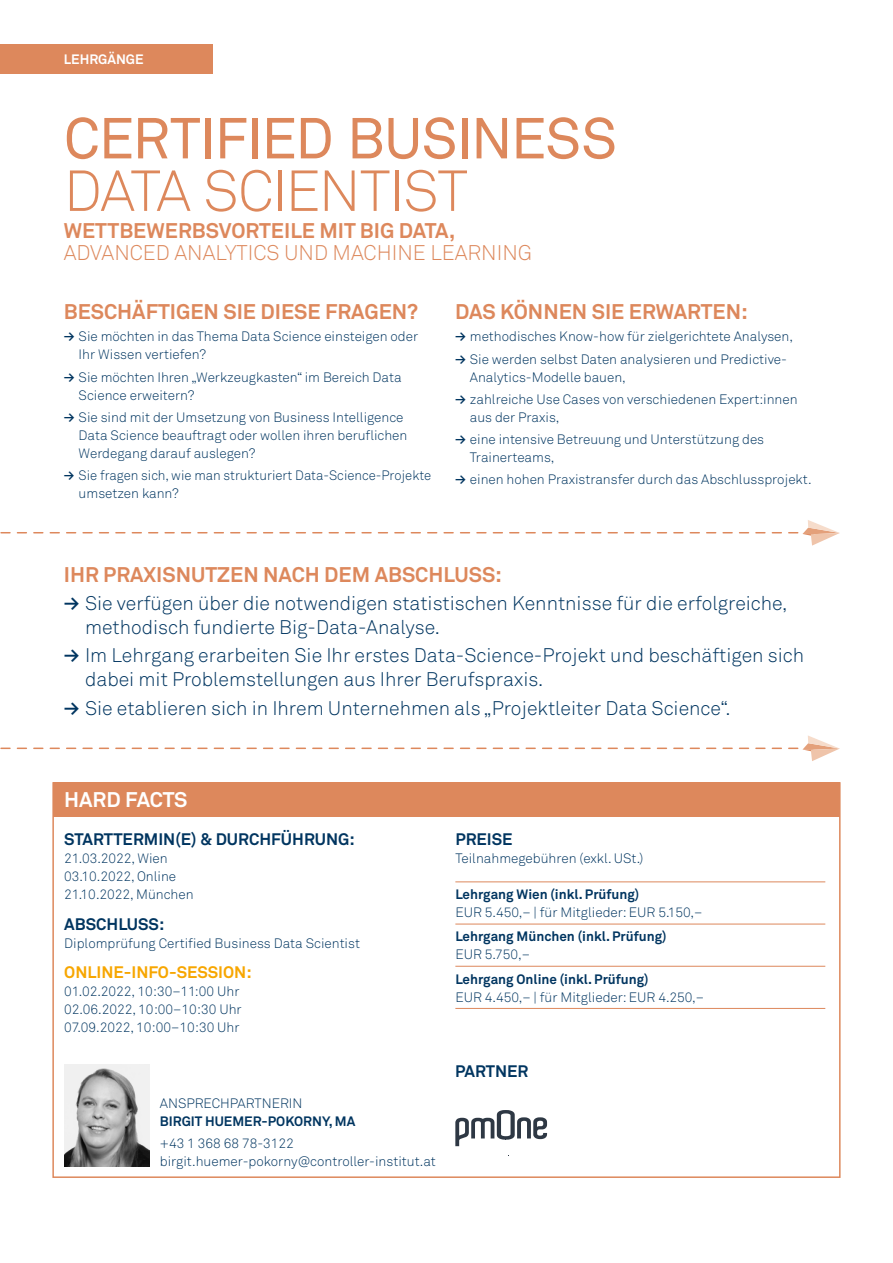
<style>
.page{position:relative;width:893px;height:1263px;background:#fff}
.page>*{position:absolute;margin:0;border:0;box-sizing:border-box;transform-origin:0 0}
.t1{font:57px "Akkurat Pro";letter-spacing:-.025em;color:#dd885c}
.t2{font:57px "Akkurat Light Pro";letter-spacing:-.025em;color:#dd885c}
.t3{font:700 21px "Akkurat Pro";color:#dd885c}
.t4{font:21px "Akkurat Light Pro";color:#dd885c}
.t5{font:700 21px "Akkurat Pro";letter-spacing:-.015em;color:#fff}
.t6{font:19.5px/24px "Akkurat Light Pro";color:#003560}
.t7{font:700 16.5px "Akkurat Pro";color:#003560}
.t8{font:700 16.5px "Akkurat Pro";color:#f7a600}
.t9{font:13.5px/18px "Akkurat Light Pro";color:#003560}
.t10{font:700 13.5px "Akkurat Pro";color:#003560}
.t11{font:700 13.5px "Akkurat Pro";color:#fff}
.s1{font-family:"Akkurat Pro";font-weight:700}
</style>
<div class="page">
<div style="left:53px;top:782px;width:787px;height:34px;background:#dd885c"></div>
<div style="left:52px;top:782px;width:789px;height:396px;border:2px solid #dd885c"></div>
<svg style="left:1px;top:520px;width:839px;height:26px"></svg>
<svg style="left:1px;top:735px;width:839px;height:26px"></svg>
<hr style="left:455px;top:881px;width:370px;height:1px;background:#dd885c">
<hr style="left:455px;top:924px;width:370px;height:1px;background:#dd885c">
<hr style="left:455px;top:966px;width:370px;height:1px;background:#dd885c">
<hr style="left:455px;top:1008px;width:370px;height:1px;background:#dd885c">
<svg style="left:455px;top:1110px;width:92px;height:36px"></svg>
<img style="left:64px;top:1064px;width:85px;height:102px">
<div style="left:0;top:44px;width:213px;height:29px;background:#dd885c"></div>
<p class="t11" style="left:64px;top:51px;width:81px">LEHRGÄNGE</p>
<h1 class="t1" style="left:64px;top:105px;width:555px">CERTIFIED BUSINESS</h1>
<h1 class="t2" style="left:64px;top:157px;width:406px">DATA SCIENTIST</h1>
<h2 class="t3" style="left:64px;top:217px;width:393px">WETTBEWERBSVORTEILE MIT BIG DATA,</h2>
<h2 class="t4" style="left:64px;top:240px;width:470px">ADVANCED ANALYTICS UND MACHINE LEARNING</h2>
<h2 class="t3" style="left:64px;top:299px;width:356px">BESCHÄFTIGEN SIE DIESE FRAGEN?</h2>
<p class="t9" style="left:79px;top:328px;width:341px;text-indent:-15px"><span class="s1">→</span> Sie möchten in das Thema Data Science einsteigen oder<br>Ihr Wissen vertiefen?</p>
<p class="t9" style="left:79px;top:368px;width:324px;text-indent:-15px"><span class="s1">→</span> Sie möchten Ihren „Werkzeugkasten“ im Bereich Data<br>Science erweitern?</p>
<p class="t9" style="left:79px;top:408px;width:330px;text-indent:-15px"><span class="s1">→</span> Sie sind mit der Umsetzung von Business Intelligence<br>Data Science beauftragt oder wollen ihren beruflichen<br>Werdegang darauf auslegen?</p>
<p class="t9" style="left:79px;top:467px;width:354px;text-indent:-15px"><span class="s1">→</span> Sie fragen sich, wie man strukturiert Data-Science-Projekte umsetzen kann?</p>
<h2 class="t3" style="left:455px;top:299px;width:294px">DAS KÖNNEN SIE ERWARTEN:</h2>
<p class="t9" style="left:455px;top:328px;width:340px"><span class="s1">→</span> methodisches Know-how für zielgerichtete Analysen,</p>
<p class="t9" style="left:470px;top:350px;width:319px;text-indent:-15px"><span class="s1">→</span> Sie werden selbst Daten analysieren und Predictive-<br>Analytics-Modelle bauen,</p>
<p class="t9" style="left:470px;top:390px;width:329px;text-indent:-15px"><span class="s1">→</span> zahlreiche Use Cases von verschiedenen Expert:innen aus der Praxis,</p>
<p class="t9" style="left:470px;top:431px;width:296px;text-indent:-15px"><span class="s1">→</span> eine intensive Betreuung und Unterstützung des<br>Trainerteams,</p>
<p class="t9" style="left:455px;top:471px;width:358px"><span class="s1">→</span> einen hohen Praxistransfer durch das Abschlussprojekt.</p>
<h2 class="t3" style="left:64px;top:561px;width:440px">IHR PRAXISNUTZEN NACH DEM ABSCHLUSS:</h2>
<h3 class="t6" style="left:85px;top:592px;width:704px;text-indent:-21px"><span class="s1">→</span> Sie verfügen über die notwendigen statistischen Kenntnisse für die erfolgreiche, methodisch fundierte Big-Data-Analyse.</h3>
<h3 class="t6" style="left:85px;top:644px;width:721px;text-indent:-21px"><span class="s1">→</span> Im Lehrgang erarbeiten Sie Ihr erstes Data-Science-Projekt und beschäftigen sich dabei mit Problemstellungen aus Ihrer Berufspraxis.</h3>
<h3 class="t6" style="left:64px;top:696px;width:668px"><span class="s1">→</span> Sie etablieren sich in Ihrem Unternehmen als „Projektleiter Data Science“.</h3>
<h2 class="t5" style="left:64px;top:787px;width:125px">HARD FACTS</h2>
<p class="t7" style="left:64px;top:829px;width:292px">STARTTERMIN(E) &amp; DURCHFÜHRUNG:</p>
<p class="t9" style="left:64px;top:849px;width:131px">21.03.2022, Wien<br>03.10.2022, Online<br>21.10.2022, München</p>
<p class="t7" style="left:64px;top:913px;width:102px">ABSCHLUSS:</p>
<p class="t9" style="left:64px;top:934px;width:297px">Diplomprüfung Certified Business Data Scientist</p>
<p class="t8" style="left:64px;top:962px;width:189px">ONLINE-INFO-SESSION:</p>
<p class="t9" style="left:64px;top:983px;width:179px">01.02.2022, 10:30–11:00 Uhr<br>02.06.2022, 10:00–10:30 Uhr<br>07.09.2022, 10:00–10:30 Uhr</p>
<p class="t9" style="left:160px;top:1094px;width:144px">ANSPRECHPARTNERIN</p>
<p class="t10" style="left:160px;top:1113px;width:197px">BIRGIT HUEMER-POKORNY, MA</p>
<p class="t9" style="left:160px;top:1135px;width:278px">+43 1 368 68 78-3122 birgit.huemer-pokorny@controller-institut.at</p>
<p class="t7" style="left:455px;top:829px;width:59px">PREISE</p>
<p class="t9" style="left:455px;top:849px;width:190px">Teilnahmegebühren (exkl. USt.)</p>
<p class="t10" style="left:455px;top:886px;width:185px">Lehrgang Wien (inkl. Prüfung)</p>
<p class="t9" style="left:455px;top:904px;width:249px">EUR 5.450,– | für Mitglieder: EUR 5.150,–</p>
<p class="t10" style="left:455px;top:928px;width:213px">Lehrgang München (inkl. Prüfung)</p>
<p class="t9" style="left:455px;top:946px;width:76px">EUR 5.750,–</p>
<p class="t10" style="left:455px;top:970px;width:195px">Lehrgang Online (inkl. Prüfung)</p>
<p class="t9" style="left:455px;top:988px;width:250px">EUR 4.450,– | für Mitglieder: EUR 4.250,–</p>
<p class="t7" style="left:455px;top:1061px;width:75px">PARTNER</p>
</div>
